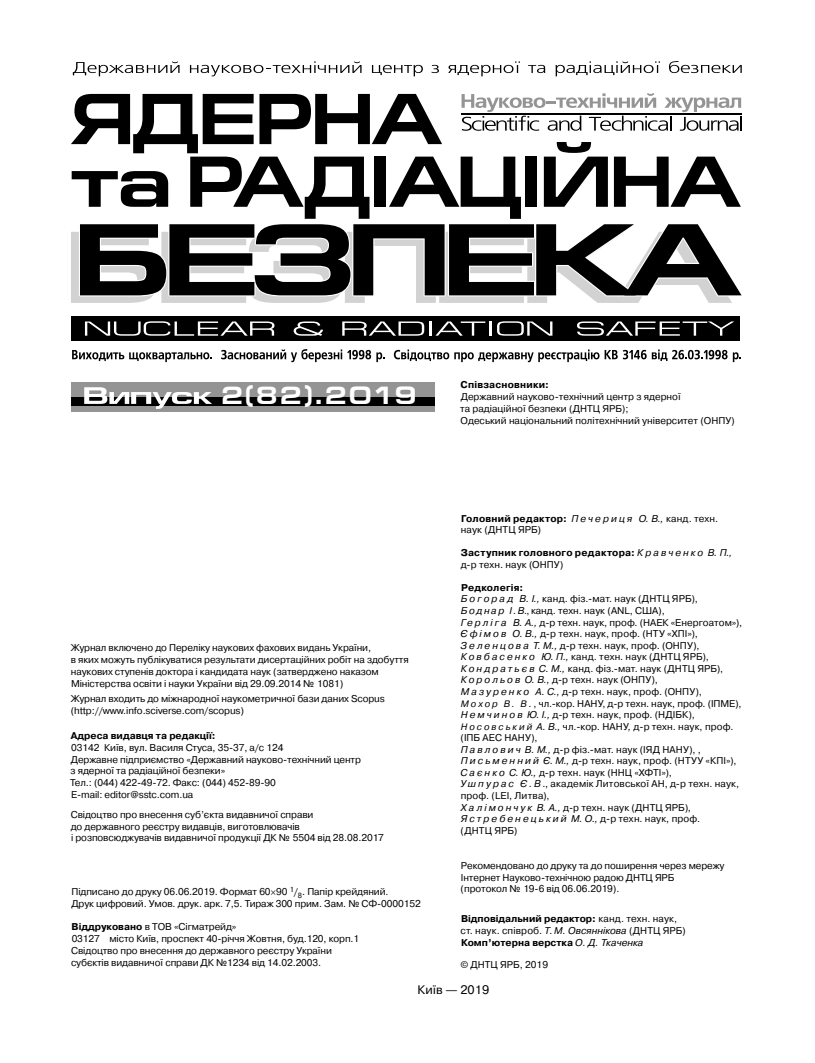
<style>
.page{position:relative;width:815px;height:1063px;background:#fff}
.page>*{position:absolute;margin:0;border:0;box-sizing:border-box;transform-origin:0 0}
.t1{font:700 25px "Europe Ext";letter-spacing:.09em;color:#fff}
.t2{font:12.38px "Pragmatica C";color:#000}
.t3{font:9.88px/11.9px "Pragmatica C";letter-spacing:-.01em;color:#000}
.t4{font:9.88px/11.5px "Pragmatica C";letter-spacing:.015em;color:#000}
.t5{font:700 9.88px/11.9px "Pragmatica C";color:#000}
.t6{font:700 9.88px/11.6px "Pragmatica C";letter-spacing:.02em;color:#000}
.s1{font-weight:700}
.s2{font-style:italic}
.s3{font-weight:400;font-style:italic}
.s4{font-weight:400}
.s5{font-style:italic;font-size:9.38px}
.s6{font-family:"Minion Pro"}
</style>
<div class="page">
<svg style="left:71px;top:93px;width:671px;height:210px"></svg>
<div style="left:71px;top:316px;width:669px;height:24px;background:#000"></div>
<svg style="left:85px;top:321px;width:189px;height:15px"></svg>
<svg style="left:294px;top:322px;width:29px;height:14px"></svg>
<svg style="left:342px;top:322px;width:82px;height:14px"></svg>
<hr style="left:429px;top:322px;width:3px;height:14px;background:#fff">
<svg style="left:435px;top:322px;width:50px;height:14px"></svg>
<hr style="left:489px;top:322px;width:3px;height:14px;background:#fff">
<svg style="left:497px;top:321px;width:55px;height:15px"></svg>
<svg style="left:577px;top:322px;width:157px;height:14px"></svg>
<div style="left:71px;top:382px;width:364px;height:30px;background:#949494"></div>
<div style="left:71px;top:397px;width:364px;height:9px;background:#000"></div>
<svg style="left:84px;top:387px;width:128px;height:22px"></svg>
<hr style="left:461px;top:113px;width:281px;height:2px;background:#000">
<svg style="left:72px;top:350px;width:140px;height:12px"></svg>
<svg style="left:221px;top:349px;width:164px;height:13px"></svg>
<svg style="left:394px;top:350px;width:205px;height:12px"></svg>
<svg style="left:605px;top:350px;width:136px;height:12px"></svg>
<svg style="left:73px;top:61px;width:107px;height:15px"></svg>
<svg style="left:190px;top:61px;width:172px;height:15px"></svg>
<svg style="left:372px;top:65px;width:51px;height:11px"></svg>
<svg style="left:431px;top:65px;width:8px;height:8px"></svg>
<svg style="left:448px;top:61px;width:72px;height:15px"></svg>
<svg style="left:528px;top:65px;width:17px;height:8px"></svg>
<svg style="left:556px;top:61px;width:104px;height:15px"></svg>
<svg style="left:669px;top:61px;width:73px;height:12px"></svg>
<h1 class="t1" style="left:221px;top:382px;width:196px">2(82).2019</h1>
<p class="t6" style="left:461px;top:379px;width:90px">Співзасновники:</p>
<p class="t3" style="left:460px;top:391px;width:276px">Державний науково-технічний центр з ядерної<br>та радіаційної безпеки (ДНТЦ ЯРБ);<br>Одеський національний політехнічний університет (ОНПУ)</p>
<p class="t4" style="left:461px;top:512px;width:259px"><span class="s1">Головний редактор:</span> <span class="s2">П е ч е р и ц я О. В.,</span> канд. техн. наук (ДНТЦ ЯРБ)</p>
<p class="t6" style="left:461px;top:547px;width:273px">Заступник головного редактора: <span class="s3">К р а в ч е н к о В. П., </span><span class="s4">д‑р техн. наук (ОНПУ)</span></p>
<p class="t4" style="left:460px;top:582px;width:283px"><span class="s1">Редколегія:<br></span><span class="s2">Б о г о р а д В. І.,</span> канд. фіз.-мат. наук (ДНТЦ ЯРБ),<br><span class="s2">Б од н ар І.В</span>., канд. техн. наук (ANL, США),<br><span class="s2">Ге р л і г а В. А.,</span> д‑р техн. наук, проф. (НАЕК «Енергоатом»), <span class="s2">Є ф і м о в О. В.,</span> д-р техн. наук, проф. (НТУ «ХПІ»),<br><span class="s2">З е л е н ц о в а Т. М.,</span> д-р техн. наук, проф. (ОНПУ),<br><span class="s2">К о в б а с е н к о Ю. П.,</span> канд. техн. наук (ДНТЦ ЯРБ),<br><span class="s2">К о н д р а т ь є в С. М.,</span> канд. фіз.-мат. наук (ДНТЦ ЯРБ),<br><span class="s2">К о р о л ь о в О. В.,</span> д-р техн. наук (ОНПУ),<br><span class="s2">М а з у р е н к о А. С.,</span> д‑р техн. наук, проф. (ОНПУ),<br><span class="s5">М о х о р В . В</span>. , чл.-кор. НАНУ, д-р техн. наук, проф. (ІПМЕ), <span class="s2">Н е м ч и н о в Ю. І.,</span> д-р техн. наук, проф. (НДІБК),<br><span class="s5">Н о с о в с ь к и й</span> <span class="s2">А. В.,</span> чл.-кор. НАНУ<span class="s2">,</span> д-р техн. наук, проф. (ІПБ АЕС НАНУ),<br><span class="s2">П а в л о в и ч В. М.,</span> д-р фіз.-мат. наук (ІЯД НАНУ), ,<br><span class="s2">П и с ь м е н н и й Є. М.,</span> д-р техн. наук, проф. (НТУУ «КПІ»), <span class="s2">С а є н к о С. Ю.,</span> д-р техн. наук (ННЦ «ХФТІ»),<br><span class="s2">Уш п ур а с Є. В</span>., академік Литовської АН, д-р техн. наук, проф. (LEI, Литва),<br><span class="s2">Х а л і м о н ч у к В. А.,</span> д-р техн. наук (ДНТЦ ЯРБ),<br><span class="s2">Я с т р е б е н е ц ь к и й М. О.,</span> д-р техн. наук, проф.<br>(ДНТЦ ЯРБ)</p>
<p class="t3" style="left:461px;top:860px;width:265px">Рекомендовано до друку та до поширення через мережу<br>Інтернет Науково-технічною радою ДНТЦ ЯРБ<br>(протокол № 19-6 від 06.06.2019).</p>
<p class="t5" style="left:460px;top:913px;width:227px">Відповідальний редактор: <span class="s4">канд. техн. наук, ст. наук. співроб.</span> <span class="s3">Т.М. Овсяннікова</span> <span class="s4">(ДНТЦ ЯРБ)<br></span>Комп’ютерна верстка <span class="s3">О. Д. Ткаченка</span></p>
<p class="t3" style="left:460px;top:959px;width:89px">© ДНТЦ ЯРБ, 2019</p>
<p class="t3" style="left:71px;top:642px;width:339px">Журнал включено до Переліку наукових фахових видань України,<br>в яких можуть публікуватися результати дисертаційних робіт на здобуття наукових ступенів доктора і кандидата наук (затверджено наказом Міністерства освіти і науки України від 29.09.2014 № 1081)</p>
<p class="t3" style="left:71px;top:693px;width:316px">Журнал входить до міжнародної наукометричної бази даних Scopus (http://www.info.sciverse.com/scopus)</p>
<p class="t5" style="left:71px;top:730px;width:146px">Адреса видавця та редакції:</p>
<p class="t3" style="left:70px;top:742px;width:292px">03142 Київ, вул. Василя Стуса, 35-37, а/с 124<br>Державне підприємство «Державний науково-технічний центр з ядерної та радіаційної безпеки»<br>Тел.: (044) 422-49-72. Факс: (044) 452-89-90<br>E-mail: editor@sstc.com.ua</p>
<p class="t3" style="left:71px;top:808px;width:315px">Свідоцтво про внесення суб’єкта видавничої справи<br>до державного реєстру видавців, виготовлювачів<br>і розповсюджувачів видавничої продукції ДК № 5504 від 28.08.2017</p>
<p class="t3" style="left:71px;top:886px;width:351px">Підписано до друку 06.06.2019. Формат 60<span class="s6">×</span>90 <sup>1</sup>/<sub>8</sub>. Папір крейдяний.<br>Друк цифровий. Умов. друк. арк. 7,5. Тираж 300 прим. Зам. № СФ-0000152</p>
<p class="t3" style="left:71px;top:921px;width:290px"><span class="s1">Віддруковано</span> в ТОВ «Сігматрейд»<br>03127 місто Київ, проспект 40-річчя Жовтня, буд.120, корп.1<br>Свідоцтво про внесення до державного реєстру України субєктів видавничої справи ДК №1234 від 14.02.2003.</p>
<p class="t2" style="left:418px;top:983px;width:73px">Київ — 2019</p>
</div>
